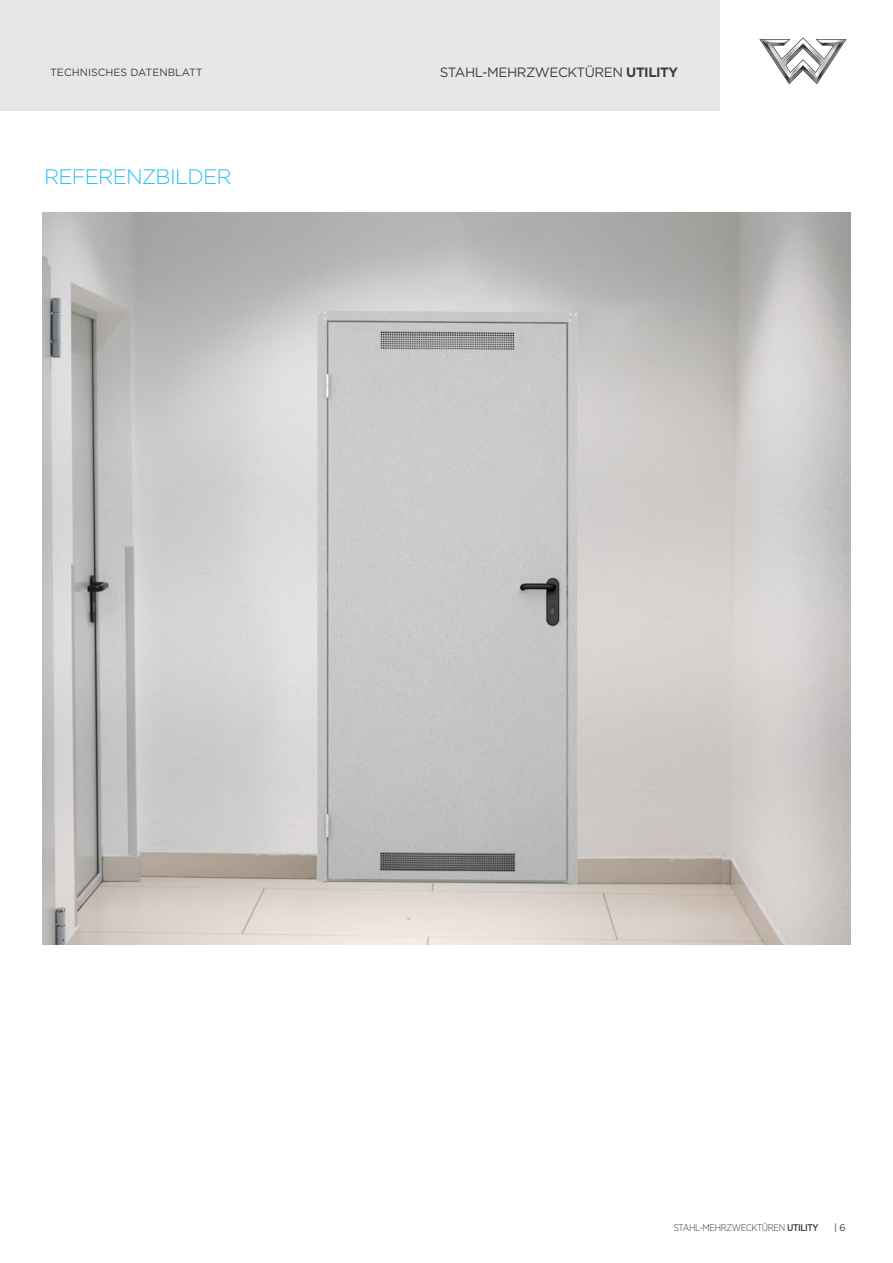
<style>
.page{position:relative;width:893px;height:1263px;background:#fff}
.page>*{position:absolute;margin:0;border:0;box-sizing:border-box;transform-origin:0 0}
.Naglowek{font:300 21px "Gotham";letter-spacing:-.035em;color:#29c3f0}
.t1{font:13.5px "Gotham";letter-spacing:-.035em;color:#3e3e3f}
.t2{font:10.5px "Gotham";color:#3e3e3f}
.t3{font:300 9.75px "Gotham Narrow";letter-spacing:-.035em;color:#3e3e3f}
.t4{font:9.75px "Gotham";color:#3e3e3f}
.s1{font-weight:700}
.s2{font-weight:500}
</style>
<div class="page">
<div style="left:0;top:0;width:721px;height:111px;background:#e6e7e9"></div>
<svg style="left:759px;top:37px;width:88px;height:47px"></svg>
<img style="left:43px;top:212px;width:807px;height:732px">
<p class="t2" style="left:50px;top:66px;width:154px">TECHNISCHES DATENBLATT</p>
<h2 class="t1" style="left:440px;top:64px;width:240px">STAHL-MEHRZWECKTÜREN <span class="s1">UTILITY</span></h2>
<p class="Naglowek" style="left:44px;top:163px;width:189px">REFERENZBILDER</p>
<p class="t3" style="left:674px;top:1222px;width:146px">STAHL-MEHRZWECKTÜREN <span class="s2">UTILITY</span></p>
<p class="t4" style="left:834px;top:1221px;width:13px">| 6</p>
</div>
